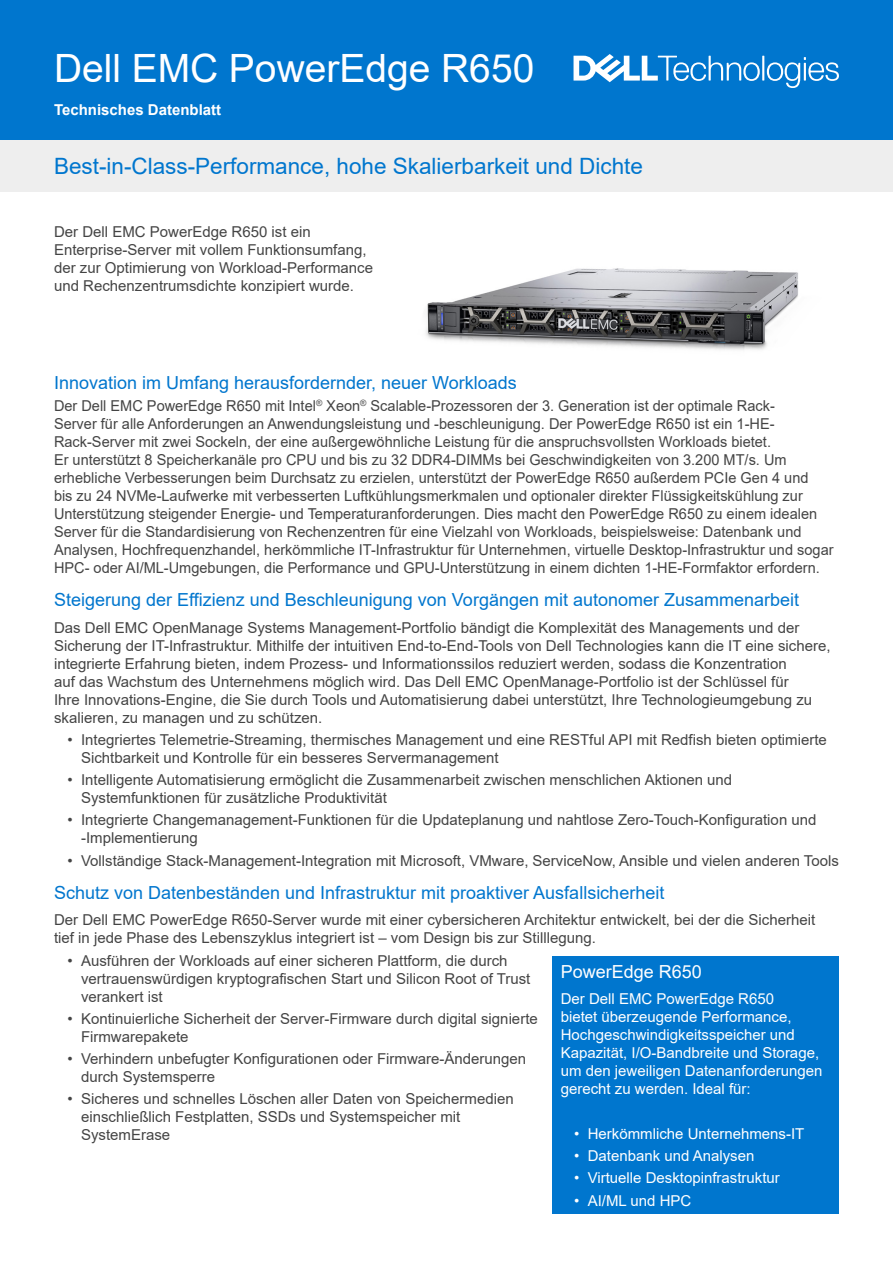
<style>
.page{position:relative;width:893px;height:1263px;background:#fff}
.page>*{position:absolute;margin:0;border:0;box-sizing:border-box;transform-origin:0 0}
.Document_Title{font:39px "Arial";color:#fff}
.Title_Tagline{font:22.5px "Arial";color:#0076ce}
.Heading_2{font:18px "Arial";color:#0076ce}
.Body_Text{font:18px "Arial";color:#0076ce}
.Side_Box_Heading{font:18px "Arial";color:#fff}
.Body_Text-2{font:15px/18px "Arial";color:#444}
.Side_box_Body_Text{font:15px/18px "Arial";color:#fff}
.Guide_text_Banner{font:700 15px "Arial";color:#fff}
</style>
<div class="page">
<div style="left:0;top:0;width:893px;height:141px;background:#0076ce"></div>
<div style="left:0;top:141px;width:893px;height:51px;background:#eee"></div>
<div style="left:552px;top:956px;width:287px;height:258px;background:#0076ce"></div>
<img style="left:426px;top:268px;width:372px;height:82px">
<svg style="left:573px;top:54px;width:266px;height:34px"></svg>
<p class="Document_Title" style="left:54px;top:42px;width:482px">Dell EMC PowerEdge R650</p>
<p class="Guide_text_Banner" style="left:54px;top:99px;width:169px">Technisches Datenblatt</p>
<p class="Title_Tagline" style="left:54px;top:151px;width:590px">Best-in-Class-Performance, hohe Skalierbarkeit und Dichte</p>
<p class="Body_Text-2" style="left:54px;top:223px;width:321px">Der Dell EMC PowerEdge R650 ist ein Enterprise-Server mit vollem Funktionsumfang, der zur Optimierung von Workload-Performance und Rechenzentrumsdichte konzipiert wurde.</p>
<p class="Body_Text" style="left:54px;top:370px;width:464px">Innovation im Umfang herausfordernder, neuer Workloads</p>
<p class="Body_Text-2" style="left:54px;top:396px;width:781px">Der Dell EMC PowerEdge R650 mit Intel<sup>®</sup> Xeon<sup>®</sup> Scalable-Prozessoren der 3. Generation ist der optimale Rack-<br>Server für alle Anforderungen an Anwendungsleistung und -beschleunigung. Der PowerEdge R650 ist ein 1-HE-Rack-Server mit zwei Sockeln, der eine außergewöhnliche Leistung für die anspruchsvollsten Workloads bietet.<br>Er unterstützt 8 Speicherkanäle pro CPU und bis zu 32 DDR4-DIMMs bei Geschwindigkeiten von 3.200 MT/s. Um erhebliche Verbesserungen beim Durchsatz zu erzielen, unterstützt der PowerEdge R650 außerdem PCIe Gen 4 und<br>bis zu 24 NVMe-Laufwerke mit verbesserten Luftkühlungsmerkmalen und optionaler direkter Flüssigkeitskühlung zur Unterstützung steigender Energie- und Temperaturanforderungen. Dies macht den PowerEdge R650 zu einem idealen Server für die Standardisierung von Rechenzentren für eine Vielzahl von Workloads, beispielsweise: Datenbank und Analysen, Hochfrequenzhandel, herkömmliche IT-Infrastruktur für Unternehmen, virtuelle Desktop-Infrastruktur und sogar HPC- oder AI/ML-Umgebungen, die Performance und GPU-Unterstützung in einem dichten 1-HE-Formfaktor erfordern.</p>
<p class="Heading_2" style="left:54px;top:587px;width:747px">Steigerung der Effizienz und Beschleunigung von Vorgängen mit autonomer Zusammenarbeit</p>
<p class="Body_Text-2" style="left:54px;top:618px;width:778px">Das Dell EMC OpenManage Systems Management-Portfolio bändigt die Komplexität des Managements und der Sicherung der IT-Infrastruktur. Mithilfe der intuitiven End-to-End-Tools von Dell Technologies kann die IT eine sichere, integrierte Erfahrung bieten, indem Prozess- und Informationssilos reduziert werden, sodass die Konzentration<br>auf das Wachstum des Unternehmens möglich wird. Das Dell EMC OpenManage-Portfolio ist der Schlüssel für<br>Ihre Innovations-Engine, die Sie durch Tools und Automatisierung dabei unterstützt, Ihre Technologieumgebung zu skalieren, zu managen und zu schützen.</p>
<p class="Body_Text-2" style="left:81px;top:730px;width:747px;text-indent:-14px">• Integriertes Telemetrie-Streaming, thermisches Management und eine RESTful API mit Redfish bieten optimierte<br>Sichtbarkeit und Kontrolle für ein besseres Servermanagement</p>
<p class="Body_Text-2" style="left:81px;top:771px;width:653px;text-indent:-14px">• Intelligente Automatisierung ermöglicht die Zusammenarbeit zwischen menschlichen Aktionen und<br>Systemfunktionen für zusätzliche Produktivität</p>
<p class="Body_Text-2" style="left:81px;top:811px;width:737px;text-indent:-14px">• Integrierte Changemanagement-Funktionen für die Updateplanung und nahtlose Zero-Touch-Konfiguration und -Implementierung</p>
<p class="Body_Text-2" style="left:68px;top:851px;width:773px">• Vollständige Stack-Management-Integration mit Microsoft, VMware, ServiceNow, Ansible und vielen anderen Tools</p>
<p class="Heading_2" style="left:54px;top:880px;width:612px">Schutz von Datenbeständen und Infrastruktur mit proaktiver Ausfallsicherheit</p>
<p class="Body_Text-2" style="left:54px;top:911px;width:763px">Der Dell EMC PowerEdge R650-Server wurde mit einer cybersicheren Architektur entwickelt, bei der die Sicherheit tief in jede Phase des Lebenszyklus integriert ist – vom Design bis zur Stilllegung.</p>
<p class="Body_Text-2" style="left:81px;top:951px;width:451px;text-indent:-14px">• Ausführen der Workloads auf einer sicheren Plattform, die durch vertrauenswürdigen kryptografischen Start und Silicon Root of Trust verankert ist</p>
<p class="Body_Text-2" style="left:81px;top:1009px;width:458px;text-indent:-14px">• Kontinuierliche Sicherheit der Server-Firmware durch digital signierte<br>Firmwarepakete</p>
<p class="Body_Text-2" style="left:81px;top:1050px;width:447px;text-indent:-14px">• Verhindern unbefugter Konfigurationen oder Firmware-Änderungen durch Systemsperre</p>
<p class="Body_Text-2" style="left:81px;top:1090px;width:434px;text-indent:-14px">• Sicheres und schnelles Löschen aller Daten von Speichermedien einschließlich Festplatten, SSDs und Systemspeicher mit<br>SystemErase</p>
<p class="Side_Box_Heading" style="left:561px;top:959px;width:143px">PowerEdge R650</p>
<p class="Side_box_Body_Text" style="left:561px;top:990px;width:263px">Der Dell EMC PowerEdge R650<br>bietet überzeugende Performance, Hochgeschwindigkeitsspeicher und Kapazität, I/O-Bandbreite und Storage, um den jeweiligen Datenanforderungen gerecht zu werden. Ideal für:</p>
<p class="Side_box_Body_Text" style="left:574px;top:1124px;width:232px">• Herkömmliche Unternehmens-IT</p>
<p class="Side_box_Body_Text" style="left:574px;top:1147px;width:182px">• Datenbank und Analysen</p>
<p class="Side_box_Body_Text" style="left:574px;top:1169px;width:207px">• Virtuelle Desktopinfrastruktur</p>
<p class="Side_box_Body_Text" style="left:574px;top:1191px;width:119px">• AI/ML und HPC</p>
</div>
